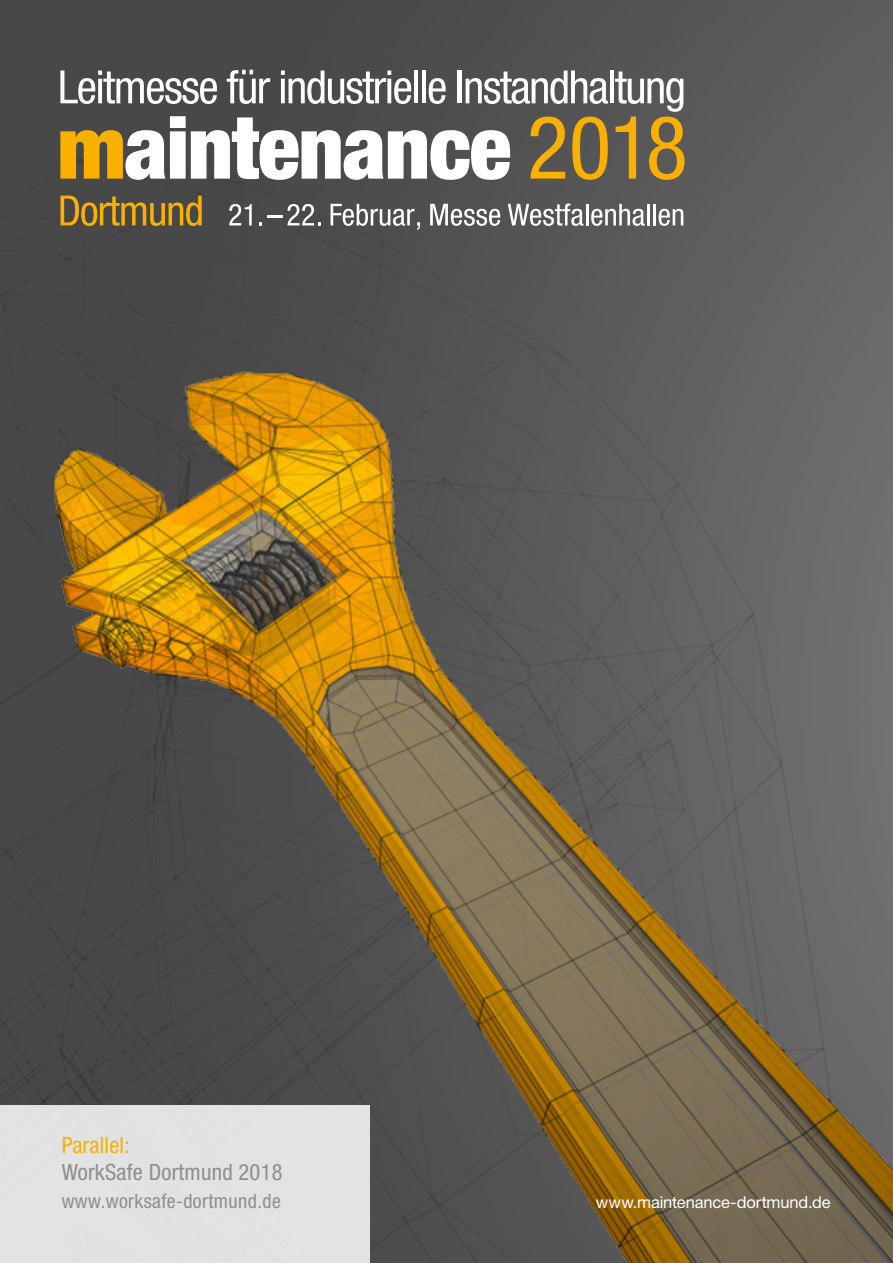
<style>
.page{position:relative;width:893px;height:1263px;background:#fff}
.page>*{position:absolute;margin:0;border:0;box-sizing:border-box;transform-origin:0 0}
.t1{font:condensed 22.5px "Helvetica Neue LT Pro";letter-spacing:.01em;color:#8e8e8e}
.t2{font:condensed 22.5px "Helvetica Neue LT Pro";letter-spacing:.01em;color:#f9b000}
.t3{font:condensed 19.8px "Helvetica Neue LT Pro";letter-spacing:.02em;color:#8e8e8e}
.t4{font:16.5px "Helvetica Neue LT Std";letter-spacing:-.01em;color:#fff}
</style>
<div class="page">
<img style="left:0;top:0;width:893px;height:83px">
<img style="left:0;top:83px;width:893px;height:1180px">
<svg style="left:60px;top:116px;width:450px;height:64px"></svg>
<svg style="left:61px;top:196px;width:141px;height:30px;background:#876d2d"></svg>
<svg style="left:60px;top:71px;width:157px;height:33px"></svg>
<svg style="left:227px;top:70px;width:43px;height:34px"></svg>
<svg style="left:281px;top:71px;width:130px;height:33px"></svg>
<hr style="left:414px;top:71px;width:4px;height:32px;background:#fff">
<hr style="left:422px;top:71px;width:4px;height:32px;background:#fff">
<svg style="left:429px;top:78px;width:17px;height:26px"></svg>
<hr style="left:458px;top:71px;width:4px;height:32px;background:#fff">
<svg style="left:466px;top:71px;width:142px;height:33px"></svg>
<hr style="left:610px;top:71px;width:4px;height:32px;background:#fff">
<svg style="left:430px;top:204px;width:70px;height:22px"></svg>
<svg style="left:508px;top:204px;width:75px;height:22px"></svg>
<hr style="left:586px;top:204px;width:2px;height:21px;background:#fff">
<svg style="left:591px;top:204px;width:54px;height:22px"></svg>
<hr style="left:647px;top:204px;width:2px;height:21px;background:#fff">
<hr style="left:653px;top:204px;width:3px;height:21px;background:#fff">
<svg style="left:659px;top:209px;width:24px;height:17px"></svg>
<svg style="left:530px;top:117px;width:35px;height:62px;background:#977930"></svg>
<svg style="left:572px;top:117px;width:36px;height:63px;background:#9e7d2e"></svg>
<svg style="left:615px;top:72px;width:70px;height:108px;background:#8d7d58"></svg>
<svg style="left:229px;top:204px;width:23px;height:21px"></svg>
<svg style="left:259px;top:204px;width:61px;height:21px"></svg>
<svg style="left:331px;top:204px;width:89px;height:26px"></svg>
<div style="left:0;top:1106px;width:370px;height:157px;background:#e3e3e3"></div>
<h1 class="t2" style="left:62px;top:1132px;width:70px">Parallel:</h1>
<h1 class="t1" style="left:62px;top:1159px;width:222px">WorkSafe Dortmund 2018</h1>
<p class="t3" style="left:62px;top:1190px;width:221px">www.worksafe-dortmund.de</p>
<p class="t4" style="left:596px;top:1193px;width:236px">www.maintenance-dortmund.de</p>
</div>
